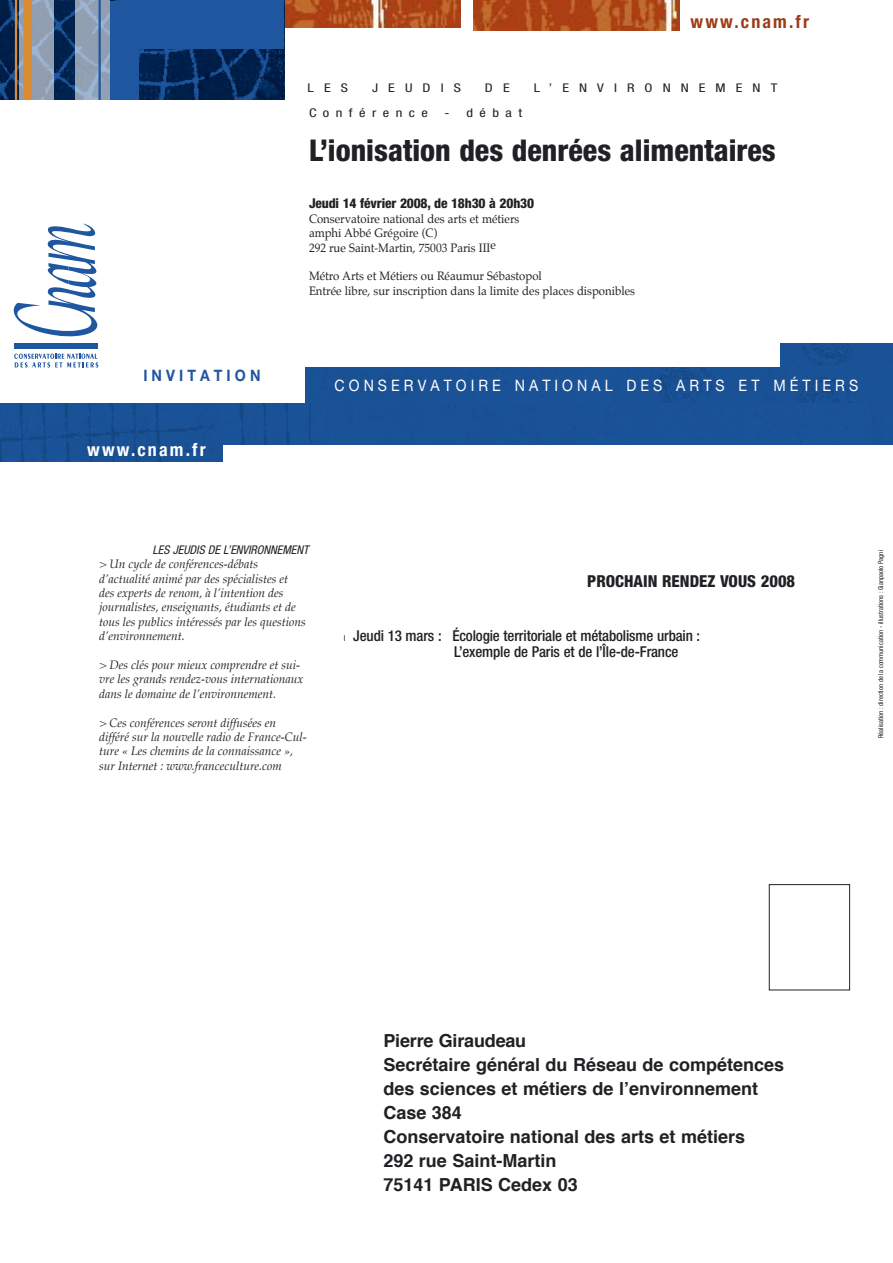
<style>
.page{position:relative;width:893px;height:1263px;background:#fff}
.page>*{position:absolute;margin:0;border:0;box-sizing:border-box;transform-origin:0 0}
.Normal_e{font:800 condensed 30px "Helvetica Neue";color:#212125}
.Normal_e-2{font:700 18px "Helvetica";color:#212125}
.Normal_e-3{font:700 condensed 18px "Helvetica Neue";letter-spacing:.12em;color:#9c3c16}
.Normal_e-4{font:700 condensed 18px "Helvetica Neue";letter-spacing:.12em;color:#fff}
.Normal_e-5{font:800 condensed 16.5px "Helvetica Neue";color:#212125}
.signature_2roman{font:15.75px "Helvetica Neue";letter-spacing:.285em;color:#fff;scale:.9 1}
.signature_2roman-2{font:700 15.75px "Helvetica Neue";letter-spacing:.285em;color:#1e57a0;scale:.9 1}
.Normal_e-6{font:500 condensed 15px "Helvetica Neue";letter-spacing:-.01em;color:#212125}
.Normal_e-7{font:800 condensed 13.5px "Helvetica Neue";letter-spacing:-.01em;color:#212125}
.t1{font:italic 12px/14.4px "Palatino";color:#212125}
.Normal_e-8{font:12px "Palatino";color:#212125;scale:.95 1}
.Normal_e-9{font:condensed 12px "Helvetica Neue";letter-spacing:.7em;color:#212125;scale:1.2 1}
.Normal_e-10{font:italic condensed 12px "Helvetica Neue";color:#212125}
.Normal_e-11{font:condensed 12px "Helvetica Neue";letter-spacing:.45em;color:#212125;scale:1.2 1}
.Normal_e-12{font:condensed 6.75px "Helvetica Neue";color:#212125}
</style>
<div class="page">
<div style="left:305px;top:368px;width:475px;height:36px;background:#1a5297"></div>
<img style="left:780px;top:344px;width:113px;height:60px">
<img style="left:473px;top:0;width:206px;height:30px">
<img style="left:284px;top:0;width:177px;height:28px">
<img style="left:0;top:0;width:284px;height:100px">
<div style="left:119px;top:0;width:165px;height:48px;background:#1e57a0"></div>
<svg style="left:75px;top:0;width:35px;height:100px;background:#91a1b7"></svg>
<svg style="left:19px;top:0;width:34px;height:100px;background:#92a1b5"></svg>
<hr style="left:99px;top:0;width:2px;height:100px;background:#1e57a0">
<div style="left:23px;top:0;width:9px;height:100px;background:#d98c32"></div>
<hr style="left:15px;top:0;width:2px;height:100px;background:#d98c32">
<div style="left:110px;top:1px;width:29px;height:99px;background:#1e57a0"></div>
<svg style="left:14px;top:354px;width:84px;height:14px"></svg>
<svg style="left:13px;top:223px;width:85px;height:114px"></svg>
<div style="left:14px;top:343px;width:84px;height:6px;background:#1e57a0"></div>
<div style="left:769px;top:884px;width:81px;height:106px;border:1px solid #212125"></div>
<img style="left:0;top:404px;width:222px;height:58px">
<div style="left:222px;top:404px;width:671px;height:41px;background:#1a5297"></div>
<p class="signature_2roman-2" style="left:143px;top:366px;width:132px">INVITATION</p>
<p class="Normal_e-4" style="left:87px;top:439px;width:120px">www.cnam.fr</p>
<p class="Normal_e-3" style="left:690px;top:11px;width:120px">www.cnam.fr</p>
<p class="Normal_e-9" style="left:308px;top:81px;width:35px">LES</p>
<p class="Normal_e-9" style="left:372px;top:81px;width:76px">JEUDIS</p>
<p class="Normal_e-9" style="left:485px;top:81px;width:22px">D E</p>
<p class="Normal_e-9" style="left:534px;top:81px;width:204px">L’ENVIRONNEMENT</p>
<p class="Normal_e-11" style="left:309px;top:106px;width:101px">Conférence</p>
<p class="Normal_e-9" style="left:445px;top:106px;width:66px">- débat</p>
<p class="Normal_e" style="left:309px;top:132px;width:468px">L’ionisation des denrées alimentaires</p>
<p class="Normal_e-7" style="left:309px;top:195px;width:227px">Jeudi 14 février 2008, de 18h30 à 20h30</p>
<p class="Normal_e-8" style="left:309px;top:209px;width:223px">Conservatoire national des arts et métiers</p>
<p class="Normal_e-8" style="left:309px;top:223px;width:137px">amphi Abbé Grégoire (C)</p>
<p class="Normal_e-8" style="left:309px;top:238px;width:198px">292 rue Saint-Martin, 75003 Paris IIIe</p>
<p class="Normal_e-8" style="left:309px;top:266px;width:247px">Métro Arts et Métiers ou Réaumur Sébastopol</p>
<p class="Normal_e-8" style="left:309px;top:281px;width:345px">Entrée libre, sur inscription dans la limite des places disponibles</p>
<p class="signature_2roman" style="left:334px;top:376px;width:583px">CONSERVATOIRE NATIONAL DES ARTS ET MÉTIERS</p>
<p class="Normal_e-10" style="left:153px;top:543px;width:157px">LES JEUDIS DE L’ENVIRONNEMENT</p>
<p class="t1" style="left:99px;top:557px;width:208px">&gt; Un cycle de conférences-débats d’actualité animé par des spécialistes et des experts de renom, à l’intention des journalistes, enseignants, étudiants et de tous les publics intéressés par les questions d’environnement.</p>
<p class="t1" style="left:99px;top:658px;width:206px">&gt; Des clés pour mieux comprendre et sui&shy;vre les grands rendez-vous internationaux dans le domaine de l’environnement.</p>
<p class="t1" style="left:99px;top:715px;width:209px">&gt; Ces conférences seront diffusées en différé sur la nouvelle radio de France-Cul&shy;ture « Les chemins de la connaissance », sur Internet : www.franceculture.com</p>
<p class="Normal_e-5" style="left:587px;top:571px;width:209px">PROCHAIN RENDEZ VOUS 2008</p>
<p class="Normal_e-6" style="left:353px;top:626px;width:348px">Jeudi 13 mars : Écologie territoriale et métabolisme urbain :</p>
<p class="Normal_e-6" style="left:454px;top:643px;width:226px">L’exemple de Paris et de l’Île-de-France</p>
<p class="Normal_e-12" style="left:877px;top:738px;width:190px;rotate:-90deg">Réalisation : direction de la communication - illustrations : Gianpaolo Pagni</p>
<p class="Normal_e-2" style="left:383px;top:1028px;width:144px">Pierre Giraudeau</p>
<p class="Normal_e-2" style="left:383px;top:1052px;width:402px">Secrétaire général du Réseau de compétences</p>
<p class="Normal_e-2" style="left:383px;top:1076px;width:376px">des sciences et métiers de lʼenvironnement</p>
<p class="Normal_e-2" style="left:383px;top:1100px;width:80px">Case 384</p>
<p class="Normal_e-2" style="left:383px;top:1124px;width:363px">Conservatoire national des arts et métiers</p>
<p class="Normal_e-2" style="left:383px;top:1148px;width:175px">292 rue Saint-Martin</p>
<p class="Normal_e-2" style="left:383px;top:1172px;width:196px">75141 PARIS Cedex 03</p>
</div>
